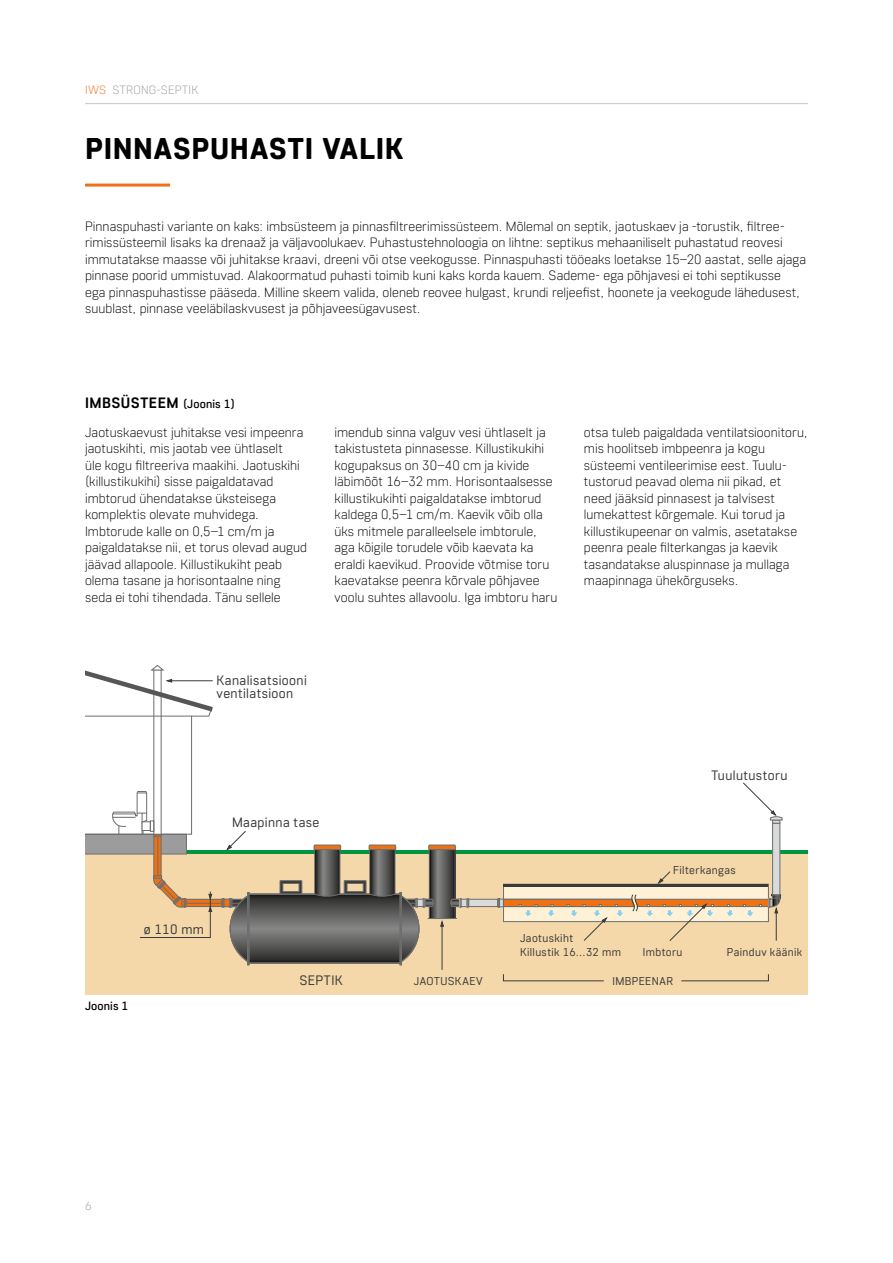
<style>
.page{position:relative;width:893px;height:1263px;background:#fff}
.page>*{position:absolute;margin:0;border:0;box-sizing:border-box;transform-origin:0 0}
.t1{font:800 30px "Core Sans R65";letter-spacing:.02em;color:#000}
.t2{font:700 15px "Core Sans R55";letter-spacing:.03em;color:#000}
.t3{font:13.65px/13.4px "Core Sans R35";letter-spacing:.03em;color:#3a3a39}
.t4{font:300 13.5px/16.5px "Core Sans R25";letter-spacing:.005em;color:#000}
.t5{font:300 12px "Core Sans R25";letter-spacing:.03em;color:#9c9c9d}
.t6{font:500 12px "Core Sans R45";letter-spacing:.01em;color:#000}
.t7{font:11.4px/13.6px "Core Sans R35";letter-spacing:.035em;color:#3a3a39}
.s1{color:#ee711a}
.s2{font-family:"Core Sans R45";font-weight:500;font-size:12px}
</style>
<div class="page">
<hr style="left:85px;top:103px;width:723px;height:1px;background:#c5c6c6">
<hr style="left:85px;top:184px;width:85px;height:3px;background:#ee711a">
<hr style="left:85px;top:851px;width:723px;height:3px;background:#00963e">
<div style="left:85px;top:854px;width:723px;height:141px;background:#f4d8aa"></div>
<svg style="left:212px;top:901px;width:8px;height:4px"></svg>
<hr style="left:442px;top:924px;width:1px;height:46px;background:#3a3a39">
<div style="left:186px;top:899px;width:36px;height:8px;border:1px solid #6e6e6e"></div>
<hr style="left:187px;top:903px;width:35px;height:1px;background:#6e6e6e">
<svg style="left:156px;top:854px;width:2px;height:20px"></svg>
<hr style="left:158px;top:836px;width:1px;height:40px;background:#6e6e6e">
<svg style="left:85px;top:665px;width:128px;height:189px"></svg>
<div style="left:142px;top:822px;width:8px;height:8px;background:#fff"></div>
<div style="left:142px;top:821px;width:9px;height:10px;border:1px solid #6e6e6e"></div>
<div style="left:150px;top:821px;width:4px;height:10px;border:1px solid #6e6e6e"></div>
<div style="left:773px;top:823px;width:7px;height:72px;background:#d9dada"></div>
<div style="left:772px;top:823px;width:8px;height:72px;border:1px solid #6e6e6e"></div>
<svg style="left:743px;top:782px;width:40px;height:41px"></svg>
<svg style="left:139px;top:876px;width:73px;height:62px"></svg>
<svg style="left:221px;top:830px;width:560px;height:135px"></svg>
<hr style="left:503px;top:884px;width:265px;height:3px;background:#3a3a39">
<svg style="left:503px;top:974px;width:101px;height:7px"></svg>
<svg style="left:681px;top:974px;width:88px;height:7px"></svg>
<p class="t5" style="left:85px;top:82px;width:115px"><span class="s1">IWS</span> STRONG-SEPTIK</p>
<h1 class="t1" style="left:85px;top:130px;width:320px">PINNASPUHASTI VALIK</h1>
<p class="t4" style="left:85px;top:217px;width:722px">Pinnaspuhasti variante on kaks: imbsüsteem ja pinnasfiltreerimissüsteem. Mõlemal on septik, jaotuskaev ja -torustik, filtree&shy;rimissüsteemil lisaks ka drenaaž ja väljavoolukaev. Puhastustehnoloogia on lihtne: septikus mehaaniliselt puhastatud reovesi immutatakse maasse või juhitakse kraavi, dreeni või otse veekogusse. Pinnaspuhasti tööeaks loetakse 15–20 aastat, selle ajaga pinnase poorid ummistuvad. Alakoormatud puhasti toimib kuni kaks korda kauem. Sademe- ega põhjavesi ei tohi septikusse<br>ega pinnaspuhastisse pääseda. Milline skeem valida, oleneb reovee hulgast, krundi reljeefist, hoonete ja veekogude lähedusest, suublast, pinnase veeläbilaskvusest ja põhjaveesügavusest.</p>
<p class="t2" style="left:85px;top:393px;width:151px">IMBSÜSTEEM <span class="s2">(Joonis 1)</span></p>
<p class="t4" style="left:85px;top:423px;width:224px">Jaotuskaevust juhitakse vesi impeenra jaotuskihti, mis jaotab vee ühtlaselt<br>üle kogu filtreeriva maakihi. Jaotuskihi (killustikukihi) sisse paigaldatavad imbtorud ühendatakse üksteisega komplektis olevate muhvidega.<br>Imbtorude kalle on 0,5–1 cm/m ja paigaldatakse nii, et torus olevad augud jäävad allapoole. Killustikukiht peab olema tasane ja horisontaalne ning seda ei tohi tihendada. Tänu sellele</p>
<p class="t3" style="left:217px;top:673px;width:92px">Kanalisatsiooni ventilatsioon</p>
<p class="t4" style="left:334px;top:423px;width:225px">imendub sinna valguv vesi ühtlaselt ja takistusteta pinnasesse. Killustikukihi kogupaksus on 30–40 cm ja kivide läbimõõt 16–32 mm. Horisontaalsesse killustikukihti paigaldatakse imbtorud kaldega 0,5–1 cm/m. Kaevik võib olla üks mitmele paralleelsele imbtorule, aga kõigile torudele võib kaevata ka eraldi kaevikud. Proovide võtmise toru kaevatakse peenra kõrvale põhjavee voolu suhtes allavoolu. Iga imbtoru haru</p>
<p class="t4" style="left:584px;top:423px;width:225px">otsa tuleb paigaldada ventilatsioonitoru, mis hoolitseb imbpeenra ja kogu süsteemi ventileerimise eest. Tuulu&shy;tustorud peavad olema nii pikad, et need jääksid pinnasest ja talvisest lumekattest kõrgemale. Kui torud ja killustikupeenar on valmis, asetatakse peenra peale filterkangas ja kaevik tasandatakse aluspinnase ja mullaga maapinnaga ühekõrguseks.</p>
<p class="t3" style="left:232px;top:815px;width:89px">Maapinna tase</p>
<p class="t3" style="left:144px;top:922px;width:62px">ø 110 mm</p>
<p class="t3" style="left:712px;top:768px;width:77px">Tuulutustoru</p>
<p class="t7" style="left:520px;top:931px;width:102px">Jaotuskiht<br>Killustik 16...32 mm</p>
<p class="t7" style="left:673px;top:863px;width:64px">Filterkangas</p>
<p class="t7" style="left:643px;top:945px;width:41px">Imbtoru</p>
<p class="t7" style="left:727px;top:945px;width:77px">Painduv käänik</p>
<p class="t6" style="left:85px;top:998px;width:45px">Joonis 1</p>
<p class="t5" style="left:85px;top:1198px;width:8px">6</p>
<p class="t3" style="left:299px;top:973px;width:45px">SEPTIK</p>
<p class="t7" style="left:414px;top:973px;width:70px">JAOTUSKAEV</p>
<p class="t7" style="left:612px;top:973px;width:62px">IMBPEENAR</p>
</div>
